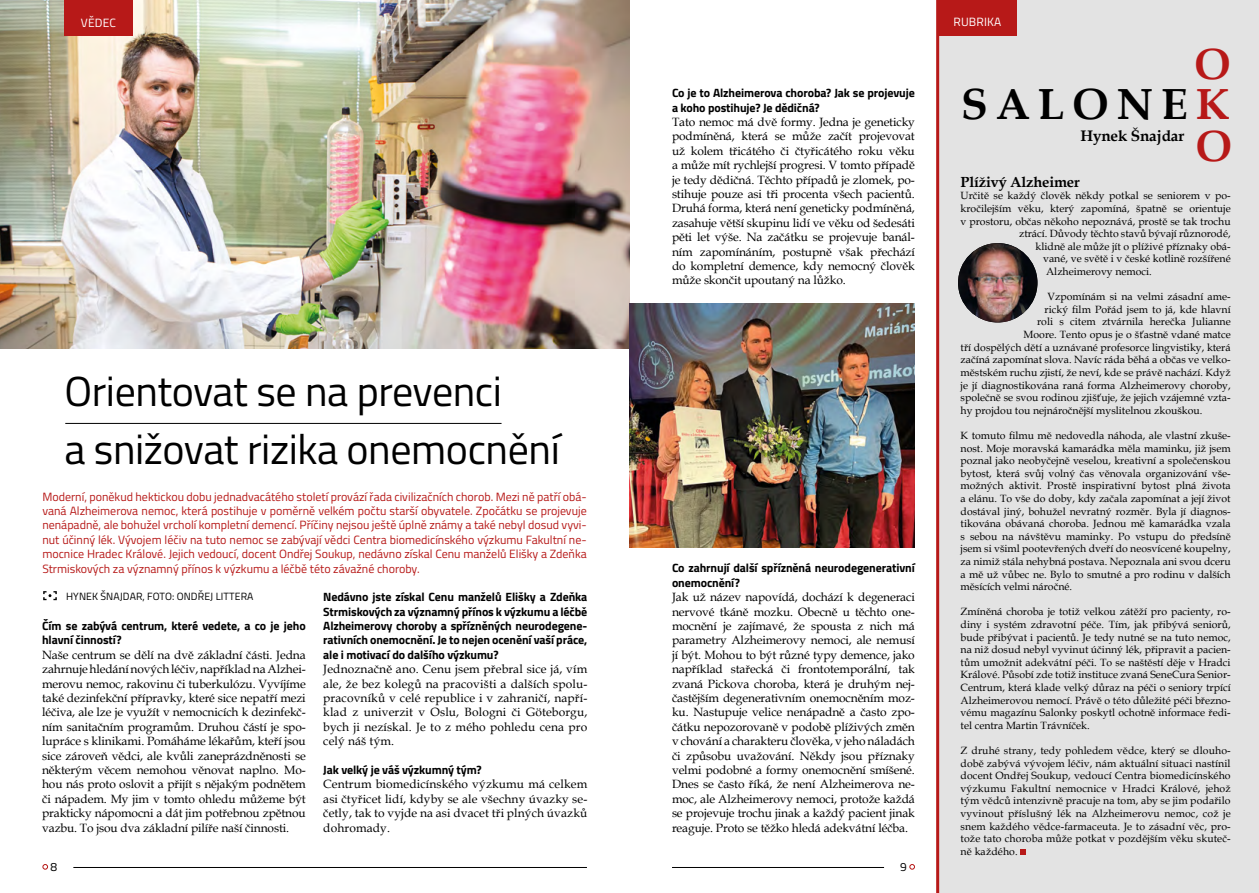
<style>
.page{position:relative;width:1259px;height:893px;background:#fff}
.page>*{position:absolute;margin:0;border:0;box-sizing:border-box;transform-origin:0 0}
.t1{font:700 43.5px "Book Antiqua";letter-spacing:.185em;color:#000}
.t2{font:700 43.5px/82.2px "Book Antiqua";color:#b71918}
.t3{font:42px/58.2px "Titillium Web";letter-spacing:-.01em;color:#000}
.t4{font:700 15.3px "Book Antiqua";letter-spacing:-.01em;color:#000}
.t5{font:700 14.7px "Book Antiqua";letter-spacing:-.01em;color:#000}
.t6{font:12px/14.4px "Book Antiqua";letter-spacing:-.01em;color:#000;text-align:justify}
.t7{font:12px/14.4px "Titillium";color:#b71918;text-align:justify}
.t8{font:700 12px/14.4px "Titillium";letter-spacing:-.01em;color:#000}
.t9{font:12px "Titillium Web";letter-spacing:.01em;color:#fff}
.t10{font:12px "Titillium Web";color:#000}
.t11{font:10.5px/12.6px "Book Antiqua";color:#000;text-align:justify}
.t12{font:10.5px "Titillium Web";letter-spacing:.01em;color:#000}
.s1{color:#b71918}
</style>
<div class="page">
<svg style="left:43px;top:864px;width:5px;height:5px"></svg>
<svg style="left:909px;top:864px;width:6px;height:5px"></svg>
<hr style="left:73px;top:867px;width:514px;height:1px;background:#000">
<hr style="left:672px;top:867px;width:212px;height:1px;background:#000">
<svg style="left:43px;top:591px;width:14px;height:9px"></svg>
<hr style="left:65px;top:423px;width:436px;height:1px;background:#000">
<img style="left:0;top:0;width:629px;height:349px">
<div style="left:64px;top:0;width:69px;height:35px;background:#b71918"></div>
<div style="left:939px;top:0;width:320px;height:893px;background:#e3e3e3"></div>
<hr style="left:936px;top:0;width:3px;height:893px;background:#b71918">
<img style="left:958px;top:243px;width:79px;height:79px;border-radius:40px">
<div style="left:937px;top:0;width:80px;height:35px;background:#b71918"></div>
<svg style="left:1020px;top:849px;width:6px;height:5px"></svg>
<img style="left:629px;top:303px;width:286px;height:245px">
<p class="t9" style="left:81px;top:14px;width:36px">VĚDEC</p>
<h2 class="t3" style="left:64px;top:360px;width:497px">Orientovat se na prevenci<br>a snižovat rizika onemocnění</h2>
<p class="t7" style="left:42px;top:489px;width:546px">Moderní, poněkud hektickou dobu jednadvacátého století provází řada civilizačních chorob. Mezi ně patří obá&shy;vaná Alzheimerova nemoc, která postihuje v poměrně velkém počtu starší obyvatele. Zpočátku se projevuje nenápadně, ale bohužel vrcholí kompletní demencí. Příčiny nejsou ještě úplně známy a také nebyl dosud vyvi&shy;nut účinný lék. Vývojem léčiv na tuto nemoc se zabývají vědci Centra biomedicínského výzkumu Fakultní ne&shy;mocnice Hradec Králové. Jejich vedoucí, docent Ondřej Soukup, nedávno získal Cenu manželů Elišky a Zdeňka Strmiskových za významný přínos k výzkumu a léčbě této závažné choroby.</p>
<p class="t12" style="left:66px;top:589px;width:189px">HYNEK ŠNAJDAR, FOTO: ONDŘEJ LITTERA</p>
<p class="t8" style="left:42px;top:618px;width:265px">Čím se zabývá centrum, které vedete, a co je jeho hlavní činností?</p>
<p class="t6" style="left:42px;top:647px;width:265px">Naše centrum se dělí na dvě základní části. Jedna zahrnuje hledání nových léčiv, například na Alzhei&shy;merovu nemoc, rakovinu či tuberkulózu. Vyvíjíme také dezinfekční přípravky, které sice nepatří mezi léčiva, ale lze je využít v nemocnicích k dezinfekč&shy;ním sanitačním programům. Druhou částí je spo&shy;lupráce s klinikami. Pomáháme lékařům, kteří jsou sice zároveň vědci, ale kvůli zaneprázdněnosti se některým věcem nemohou věnovat naplno. Mo&shy;hou nás proto oslovit a přijít s nějakým podnětem či nápadem. My jim v tomto ohledu můžeme být prakticky nápomocni a dát jim potřebnou zpětnou vazbu. To jsou dva základní pilíře naší činnosti.</p>
<p class="t8" style="left:323px;top:589px;width:266px;text-align:justify">Nedávno jste získal Cenu manželů Elišky a Zdeňka Strmiskových za významný přínos k výzkumu a léčbě Alzheimerovy choroby a spřízněných neurodegene&shy;rativních onemocnění. Je to nejen ocenění vaší práce, ale i motivací do dalšího výzkumu?</p>
<p class="t6" style="left:323px;top:662px;width:266px">Jednoznačně ano. Cenu jsem přebral sice já, vím ale, že bez kolegů na pracovišti a dalších spolu&shy;pracovníků v celé republice i v zahraničí, napří&shy;klad z univerzit v Oslu, Bologni či Göteborgu, bych ji nezískal. Je to z mého pohledu cena pro celý náš tým.</p>
<p class="t8" style="left:323px;top:762px;width:160px">Jak velký je váš výzkumný tým?</p>
<p class="t6" style="left:323px;top:777px;width:266px">Centrum biomedicínského výzkumu má celkem asi čtyřicet lidí, kdyby se ale všechny úvazky se&shy;četly, tak to vyjde na asi dvacet tři plných úvazků dohromady.</p>
<p class="t8" style="left:672px;top:85px;width:244px">Co je to Alzheimerova choroba? Jak se projevuje a koho postihuje? Je dědičná?</p>
<p class="t6" style="left:672px;top:114px;width:244px">Tato nemoc má dvě formy. Jedna je geneticky podmíněná, která se může začít projevovat už kolem třicátého či čtyřicátého roku věku a může mít rychlejší progresi. V tomto případě je tedy dědičná. Těchto případů je zlomek, po&shy;stihuje pouze asi tři procenta všech pacientů.<br>Druhá forma, která není geneticky podmíněná, zasahuje větší skupinu lidí ve věku od šedesáti pěti let výše. Na začátku se projevuje banál&shy;ním zapomínáním, postupně však přechází do kompletní demence, kdy nemocný člověk může skončit upoutaný na lůžko.</p>
<p class="t8" style="left:672px;top:560px;width:244px">Co zahrnují další spřízněná neurodegenerativní onemocnění?</p>
<p class="t6" style="left:672px;top:590px;width:244px">Jak už název napovídá, dochází k degeneraci nervové tkáně mozku. Obecně u těchto one&shy;mocnění je zajímavé, že spousta z nich má parametry Alzheimerovy nemoci, ale nemusí jí být. Mohou to být různé typy demence, jako například stařecká či frontotemporální, tak zvaná Pickova choroba, která je druhým nej&shy;častějším degenerativním onemocněním moz&shy;ku. Nastupuje velice nenápadně a často zpo&shy;čátku nepozorovaně v podobě plíživých změn v chování a charakteru člověka, v jeho náladách či způsobu uvažování. Někdy jsou příznaky velmi podobné a formy onemocnění smíšené.<br>Dnes se často říká, že není Alzheimerova ne&shy;moc, ale Alzheimerovy nemoci, protože každá se projevuje trochu jinak a každý pacient jinak reaguje. Proto se těžko hledá adekvátní léčba.</p>
<p class="t10" style="left:51px;top:858px;width:8px">8</p>
<p class="t10" style="left:900px;top:858px;width:8px">9</p>
<p class="t9" style="left:953px;top:13px;width:49px">RUBRIKA</p>
<h1 class="t2" style="left:1194px;top:23px;width:39px">O<br>O</h1>
<h1 class="t1" style="left:961px;top:75px;width:270px">SALONE<span class="s1">K</span></h1>
<h3 class="t4" style="left:1080px;top:126px;width:105px">Hynek Šnajdar</h3>
<h3 class="t5" style="left:960px;top:172px;width:121px">Plíživý Alzheimer</h3>
<p class="t11" style="left:960px;top:189px;width:272px">Určitě se každý člověk někdy potkal se seniorem v po-</p>
<p class="t11" style="left:960px;top:202px;width:271px">kročilejším věku, který zapomíná, špatně se orientuje</p>
<p class="t11" style="left:960px;top:215px;width:272px">v prostoru, občas někoho nepoznává, prostě se tak trochu</p>
<p class="t11" style="left:1019px;top:227px;width:213px">ztrácí. Důvody těchto stavů bývají různorodé,</p>
<p class="t11" style="left:1035px;top:240px;width:196px">klidně ale může jít o plíživé příznaky obá-</p>
<p class="t11" style="left:1043px;top:252px;width:189px">vané, ve světě i v české kotlině rozšířené</p>
<p class="t11" style="left:1046px;top:265px;width:107px">Alzheimerovy nemoci.</p>
<p class="t11" style="left:1047px;top:290px;width:185px">Vzpomínám si na velmi zásadní ame-</p>
<p class="t11" style="left:1044px;top:303px;width:188px">rický film Pořád jsem to já, kde hlavní</p>
<p class="t11" style="left:1037px;top:315px;width:195px">roli s citem ztvárnila herečka Julianne</p>
<p class="t11" style="left:1023px;top:328px;width:209px">Moore. Tento opus je o šťastně vdané matce</p>
<p class="t11" style="left:960px;top:341px;width:271px">tří dospělých dětí a uznávané profesorce lingvistiky, která</p>
<p class="t11" style="left:960px;top:353px;width:272px">začíná zapomínat slova. Navíc ráda běhá a občas ve velko-</p>
<p class="t11" style="left:960px;top:366px;width:271px">městském ruchu zjistí, že neví, kde se právě nachází. Když</p>
<p class="t11" style="left:960px;top:378px;width:272px">je jí diagnostikována raná forma Alzheimerovy choroby,</p>
<p class="t11" style="left:960px;top:391px;width:271px">společně se svou rodinou zjišťuje, že jejich vzájemné vzta-</p>
<p class="t11" style="left:960px;top:404px;width:243px">hy projdou tou nejnáročnější myslitelnou zkouškou.</p>
<p class="t11" style="left:960px;top:429px;width:272px">K tomuto filmu mě nedovedla náhoda, ale vlastní zkuše&shy;nost. Moje moravská kamarádka měla maminku, již jsem poznal jako neobyčejně veselou, kreativní a společenskou bytost, která svůj volný čas věnovala organizování vše&shy;možných aktivit. Prostě inspirativní bytost plná života a elánu. To vše do doby, kdy začala zapomínat a její život dostával jiný, bohužel nevratný rozměr. Byla jí diagnos&shy;tikována obávaná choroba. Jednou mě kamarádka vzala s sebou na návštěvu maminky. Po vstupu do předsíně jsem si všiml pootevřených dveří do neosvícené koupelny, za nimiž stála nehybná postava. Nepoznala ani svou dceru a mě už vůbec ne. Bylo to smutné a pro rodinu v dalších měsících velmi náročné.</p>
<p class="t11" style="left:960px;top:605px;width:272px">Zmíněná choroba je totiž velkou zátěží pro pacienty, ro&shy;diny i systém zdravotní péče. Tím, jak přibývá seniorů, bude přibývat i pacientů. Je tedy nutné se na tuto nemoc, na niž dosud nebyl vyvinut účinný lék, připravit a pacien&shy;tům umožnit adekvátní péči. To se naštěstí děje v Hradci Králové. Působí zde totiž instituce zvaná SeneCura Senior-Centrum, která klade velký důraz na péči o seniory trpící Alzheimerovou nemocí. Právě o této důležité péči březno&shy;vému magazínu Salonky poskytl ochotně informace ředi&shy;tel centra Martin Trávníček.</p>
<p class="t11" style="left:960px;top:744px;width:272px">Z druhé strany, tedy pohledem vědce, který se dlouho&shy;době zabývá vývojem léčiv, nám aktuální situaci nastínil docent Ondřej Soukup, vedoucí Centra biomedicínského výzkumu Fakultní nemocnice v Hradci Králové, jehož tým vědců intenzivně pracuje na tom, aby se jim podařilo vyvinout příslušný lék na Alzheimerovu nemoc, což je snem každého vědce-farmaceuta. Je to zásadní věc, pro&shy;tože tato choroba může potkat v pozdějším věku skuteč&shy;ně každého.</p>
</div>
